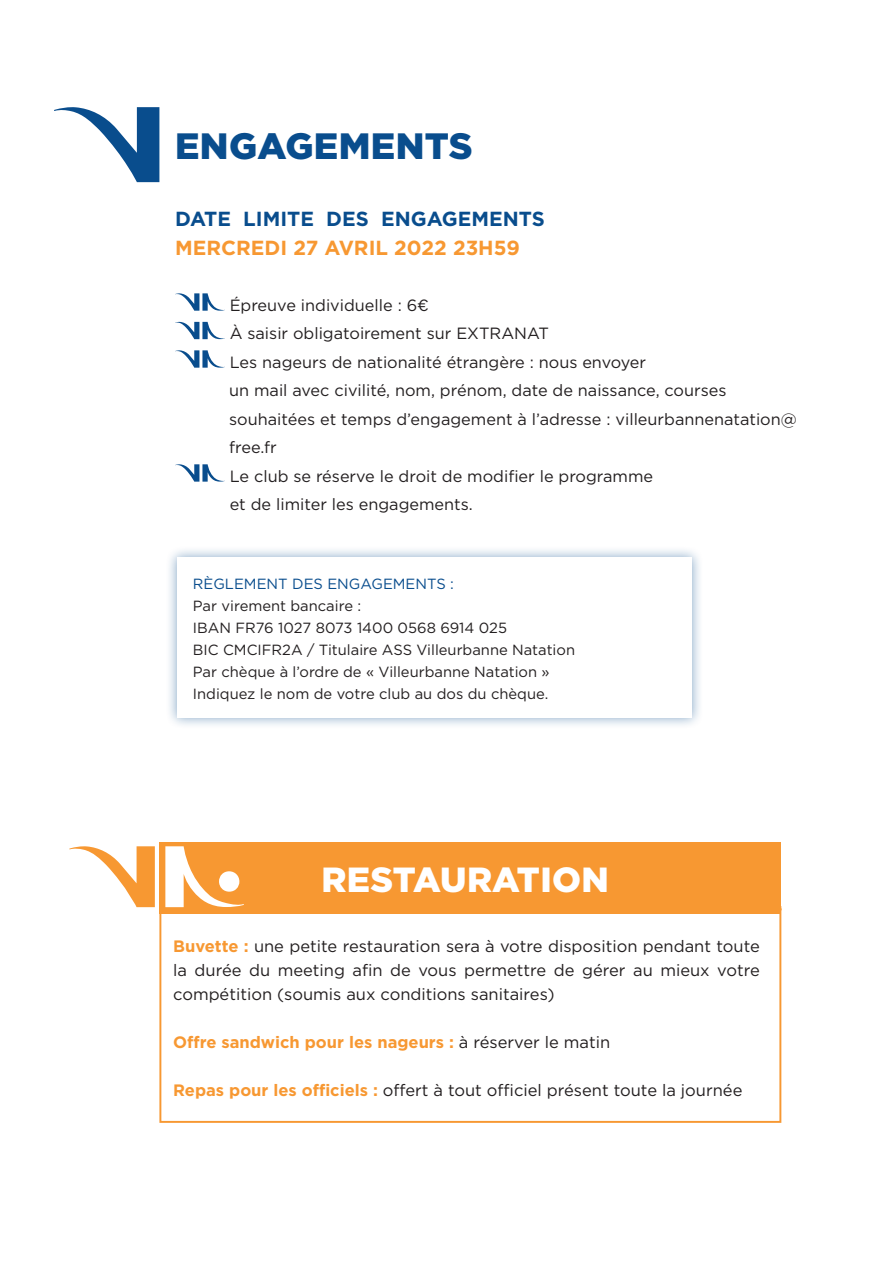
<style>
.page{position:relative;width:893px;height:1263px;background:#fff}
.page>*{position:absolute;margin:0;border:0;box-sizing:border-box;transform-origin:0 0}
.t1{font:900 36.6px "Gotham";letter-spacing:.01em;color:#094d8d}
.t2{font:900 34.95px "Gotham";letter-spacing:.01em;color:#fff}
.t3{font:700 20.4px "Gotham";color:#094d8d}
.t4{font:700 20.4px "Gotham";color:#f79832}
.t5{font:16.5px/24px "Gotham";color:#231f20;text-align:justify}
.t6{font:700 16.5px "Gotham";color:#f79832}
.t7{font:16.35px/28.5px "Gotham";color:#231f20}
.t8{font:14.7px/22px "Gotham";color:#231f20}
.t9{font:14.7px "Gotham";color:#094d8d}
.s1{font-weight:700;color:#f79832}
.s2{font-weight:400;color:#231f20}
</style>
<div class="page">
<svg style="left:175px;top:293px;width:50px;height:18px"></svg>
<svg style="left:175px;top:322px;width:50px;height:17px"></svg>
<svg style="left:175px;top:350px;width:50px;height:18px"></svg>
<svg style="left:175px;top:464px;width:50px;height:18px"></svg>
<div style="left:165px;top:546px;width:539px;height:184px;background:#094d8d;opacity:.5"></div>
<div style="left:177px;top:558px;width:515px;height:160px;background:#fff"></div>
<svg style="left:54px;top:107px;width:105px;height:75px"></svg>
<div style="left:159px;top:842px;width:622px;height:71px;background:#f79832"></div>
<svg style="left:159px;top:906px;width:623px;height:217px"></svg>
<svg style="left:69px;top:846px;width:86px;height:61px"></svg>
<svg style="left:165px;top:846px;width:79px;height:61px"></svg>
<h1 class="t1" style="left:175px;top:121px;width:299px">ENGAGEMENTS</h1>
<p class="t3" style="left:175px;top:205px;width:371px">DATE LIMITE DES ENGAGEMENTS</p>
<p class="t4" style="left:175px;top:234px;width:346px">MERCREDI 27 AVRIL 2022 23H59</p>
<p class="t7" style="left:229px;top:290px;width:569px">Épreuve individuelle : 6€<br>À saisir obligatoirement sur EXTRANAT<br>Les nageurs de nationalité étrangère : nous envoyer<br>un mail avec civilité, nom, prénom, date de naissance, courses souhaitées et temps d’engagement à l’adresse : villeurbannenatation@ free.fr<br>Le club se réserve le droit de modifier le programme<br>et de limiter les engagements.</p>
<p class="t9" style="left:193px;top:574px;width:263px">RÈGLEMENT DES ENGAGEMENTS :</p>
<p class="t8" style="left:193px;top:594px;width:384px">Par virement bancaire :<br>IBAN FR76 1027 8073 1400 0568 6914 025<br>BIC CMCIFR2A / Titulaire ASS Villeurbanne Natation Par chèque à l’ordre de « Villeurbanne Natation » Indiquez le nom de votre club au dos du chèque.</p>
<h2 class="t2" style="left:321px;top:855px;width:289px">RESTAURATION</h2>
<p class="t5" style="left:173px;top:934px;width:588px"><span class="s1">Buvette :</span> une petite restauration sera à votre disposition pendant toute la durée du meeting afin de vous permettre de gérer au mieux votre compétition (soumis aux conditions sanitaires)</p>
<p class="t6" style="left:173px;top:1031px;width:438px">Offre sandwich pour les nageurs : <span class="s2">à réserver le matin</span></p>
<p class="t5" style="left:173px;top:1078px;width:571px"><span class="s1">Repas pour les officiels :</span> offert à tout officiel présent toute la journée</p>
</div>
